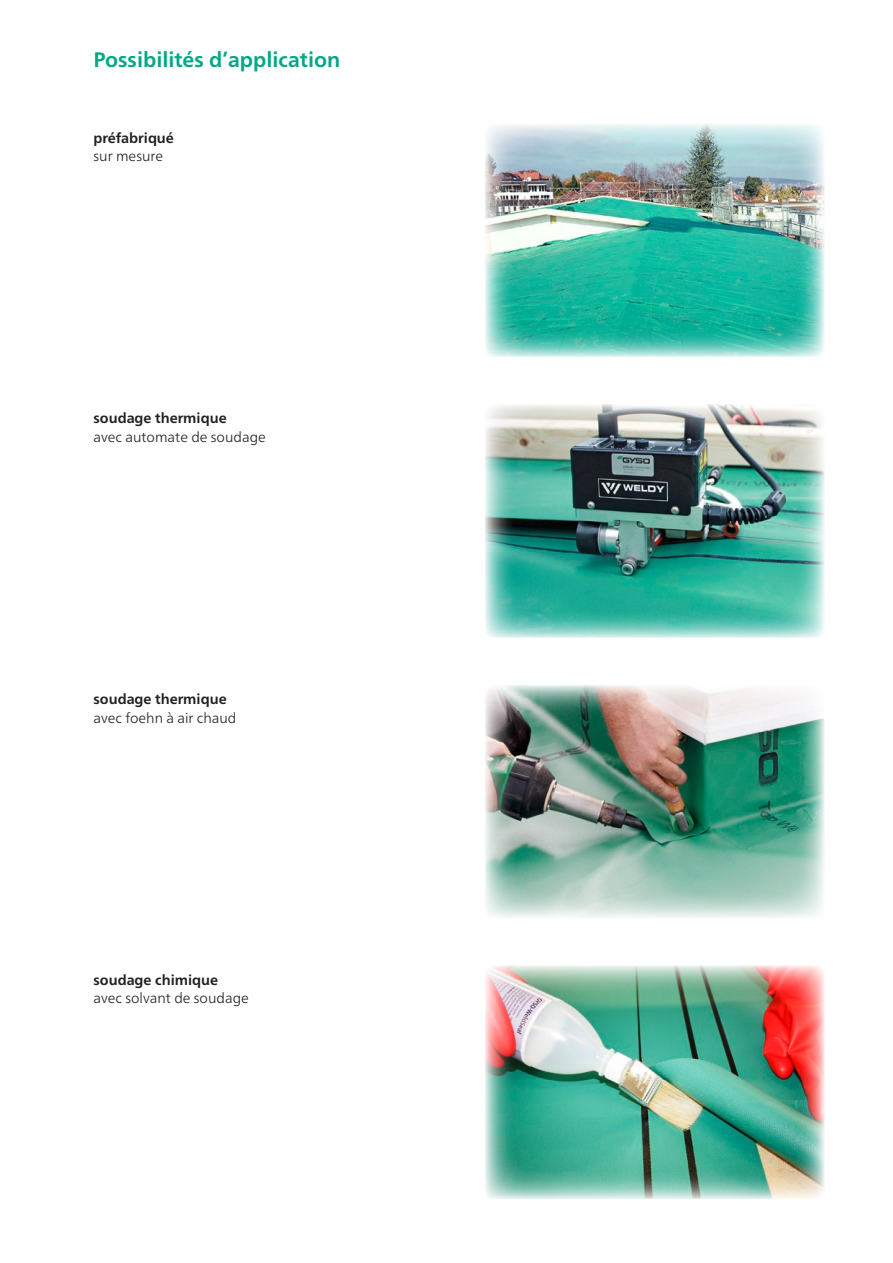
<style>
.page{position:relative;width:893px;height:1263px;background:#fff}
.page>*{position:absolute;margin:0;border:0;box-sizing:border-box;transform-origin:0 0}
.t1{font:700 21px "Frutiger Neue LT Pro";color:#00a786}
.t2{font:300 14.25px "Frutiger Neue LT Pro";color:#231f20}
.t3{font:700 14.25px "Frutiger Neue LT Pro";color:#231f20}
</style>
<div class="page">
<img style="left:485px;top:685px;width:340px;height:233px">
<img style="left:485px;top:404px;width:340px;height:234px">
<img style="left:485px;top:965px;width:340px;height:234px">
<img style="left:485px;top:124px;width:340px;height:233px">
<h1 class="t1" style="left:94px;top:47px;width:248px">Possibilités d’application</h1>
<p class="t3" style="left:94px;top:129px;width:82px">préfabriqué</p>
<p class="t2" style="left:94px;top:148px;width:71px">sur mesure</p>
<p class="t3" style="left:94px;top:410px;width:135px">soudage thermique</p>
<p class="t2" style="left:94px;top:428px;width:174px">avec automate de soudage</p>
<p class="t3" style="left:94px;top:690px;width:135px">soudage thermique</p>
<p class="t2" style="left:94px;top:709px;width:144px">avec foehn à air chaud</p>
<p class="t3" style="left:94px;top:971px;width:126px">soudage chimique</p>
<p class="t2" style="left:94px;top:990px;width:157px">avec solvant de soudage</p>
</div>
